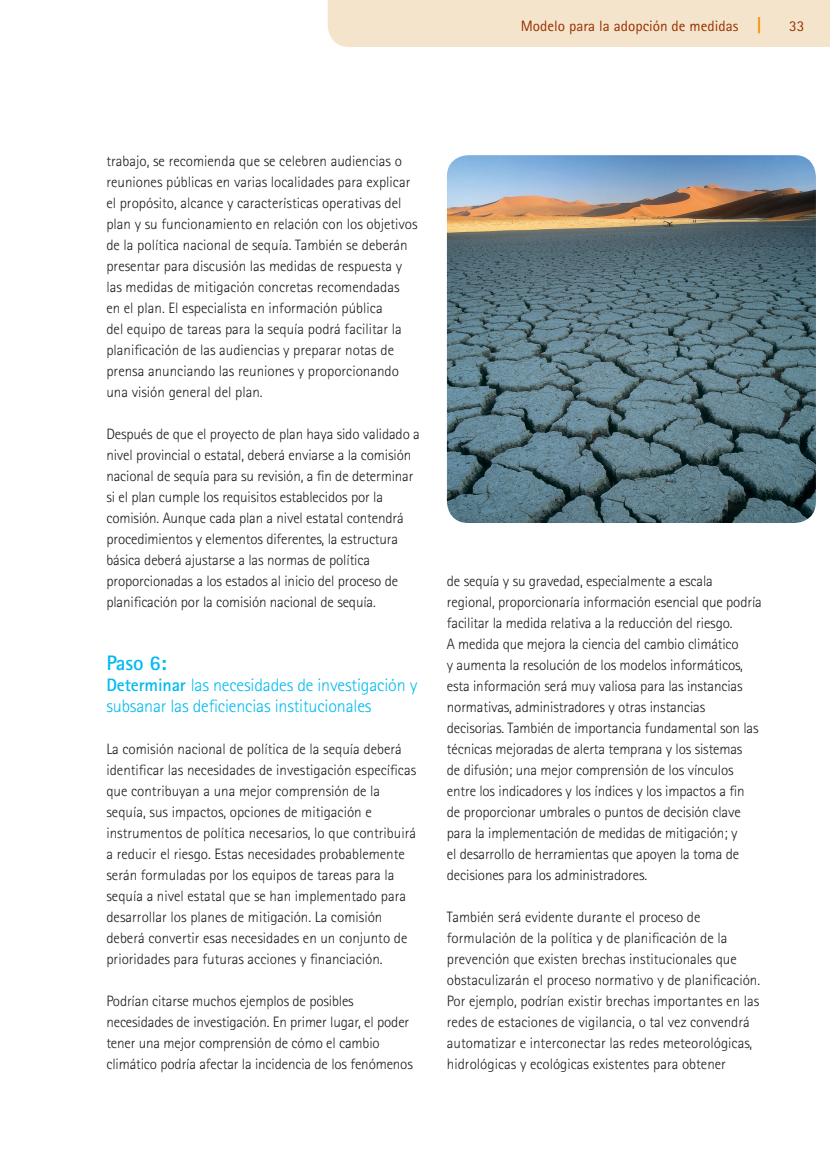
<style>
.page{position:relative;width:830px;height:1149px;background:#fff}
.page>*{position:absolute;margin:0;border:0;box-sizing:border-box;transform-origin:0 0}
.body_text{font:700 21px "Rotis Sans Serif";color:#00bbef}
.body_text-2{font:300 18px/21px "Rotis Sans Serif";letter-spacing:-.01em;color:#00bbef}
.body_text-3{font:300 15px/21px "Rotis Sans Serif";color:#1b1c20}
.t1{font:15px "Rotis Sans Serif";color:#983100}
.s1{font-weight:800;font-size:18px;color:#f28f00}
.s2{font-weight:700}
</style>
<div class="page">
<img style="left:446px;top:155px;width:369px;height:368px">
<div style="left:327px;top:0;width:502px;height:47px;background:#f5e4cc"></div>
<p class="t1" style="left:520px;top:17px;width:242px">Modelo para la adopción de medidas <span class="s1">|</span></p>
<p class="t1" style="left:788px;top:17px;width:17px">33</p>
<p class="body_text-3" style="left:106px;top:150px;width:313px">trabajo, se recomienda que se celebren audiencias o reuniones públicas en varias localidades para explicar el propósito, alcance y características operativas del plan y su funcionamiento en relación con los objetivos de la política nacional de sequía. También se deberán presentar para discusión las medidas de respuesta y las medidas de mitigación concretas recomendadas<br>en el plan. El especialista en información pública<br>del equipo de tareas para la sequía podrá facilitar la planificación de las audiencias y preparar notas de prensa anunciando las reuniones y proporcionando una visión general del plan.</p>
<p class="body_text-3" style="left:106px;top:423px;width:315px">Después de que el proyecto de plan haya sido validado a nivel provincial o estatal, deberá enviarse a la comisión nacional de sequía para su revisión, a fin de determinar si el plan cumple los requisitos establecidos por la comisión. Aunque cada plan a nivel estatal contendrá procedimientos y elementos diferentes, la estructura básica deberá ajustarse a las normas de política proporcionadas a los estados al inicio del proceso de planificación por la comisión nacional de sequía.</p>
<p class="body_text" style="left:106px;top:649px;width:62px">Paso 6:</p>
<p class="body_text-2" style="left:106px;top:674px;width:312px"><span class="s2">Determinar</span> las necesidades de investigación y subsanar las deficiencias institucionales</p>
<p class="body_text-3" style="left:106px;top:738px;width:311px">La comisión nacional de política de la sequía deberá identificar las necesidades de investigación específicas que contribuyan a una mejor comprensión de la sequía, sus impactos, opciones de mitigación e instrumentos de política necesarios, lo que contribuirá a reducir el riesgo. Estas necesidades probablemente serán formuladas por los equipos de tareas para la sequía a nivel estatal que se han implementado para desarrollar los planes de mitigación. La comisión deberá convertir esas necesidades en un conjunto de prioridades para futuras acciones y financiación.</p>
<p class="body_text-3" style="left:106px;top:990px;width:308px">Podrían citarse muchos ejemplos de posibles necesidades de investigación. En primer lugar, el poder tener una mejor comprensión de cómo el cambio climático podría afectar la incidencia de los fenómenos</p>
<p class="body_text-3" style="left:446px;top:570px;width:316px">de sequía y su gravedad, especialmente a escala regional, proporcionaría información esencial que podría facilitar la medida relativa a la reducción del riesgo.<br>A medida que mejora la ciencia del cambio climático<br>y aumenta la resolución de los modelos informáticos, esta información será muy valiosa para las instancias normativas, administradores y otras instancias decisorias. También de importancia fundamental son las técnicas mejoradas de alerta temprana y los sistemas<br>de difusión; una mejor comprensión de los vínculos entre los indicadores y los índices y los impactos a fin<br>de proporcionar umbrales o puntos de decisión clave para la implementación de medidas de mitigación; y<br>el desarrollo de herramientas que apoyen la toma de decisiones para los administradores.</p>
<p class="body_text-3" style="left:446px;top:906px;width:314px">También será evidente durante el proceso de formulación de la política y de planificación de la prevención que existen brechas institucionales que obstaculizarán el proceso normativo y de planificación.<br>Por ejemplo, podrían existir brechas importantes en las redes de estaciones de vigilancia, o tal vez convendrá automatizar e interconectar las redes meteorológicas, hidrológicas y ecológicas existentes para obtener</p>
</div>
